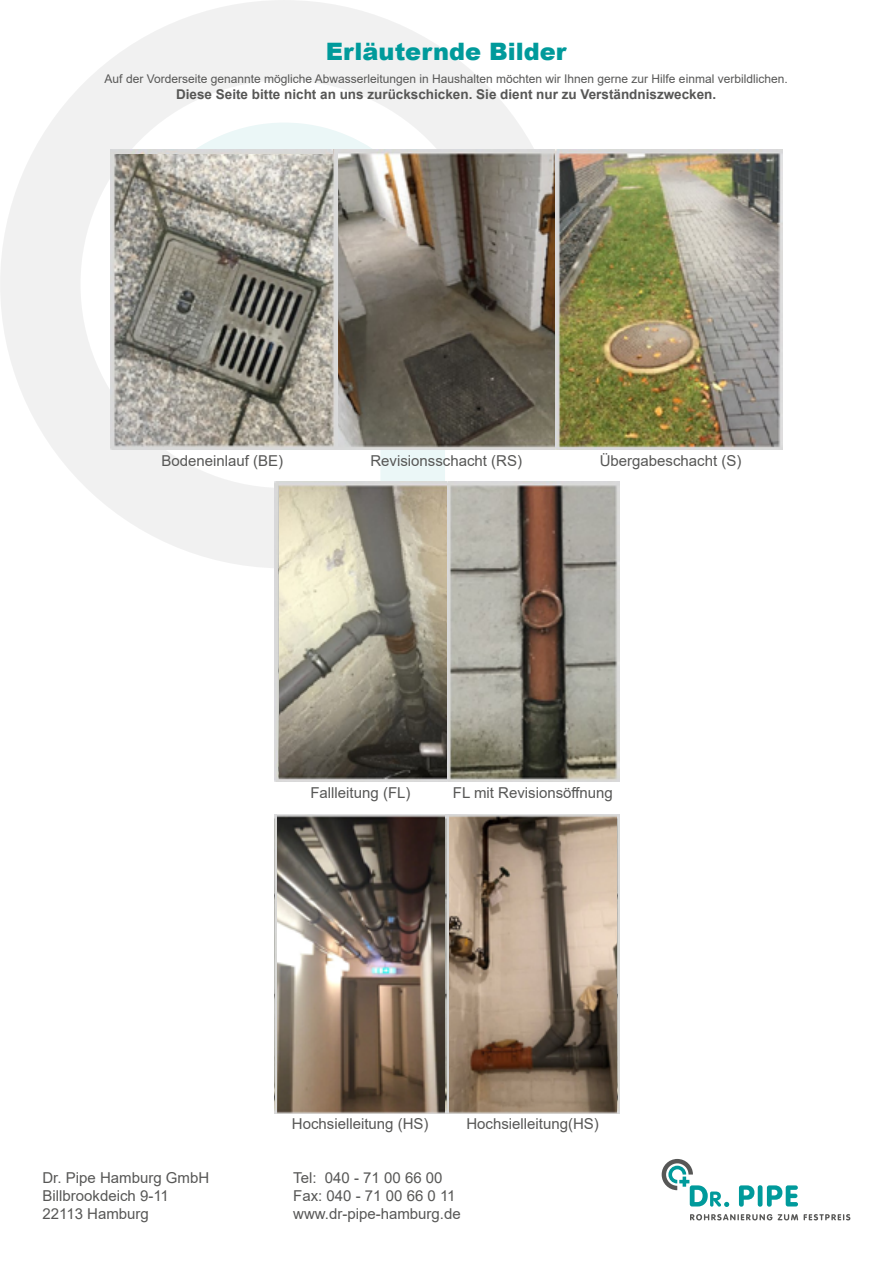
<style>
.page{position:relative;width:893px;height:1263px;background:#fff}
.page>*{position:absolute;margin:0;border:0;box-sizing:border-box;transform-origin:0 0}
.t1{font:900 24px "Arial";color:#009a9b}
.t2{font:15px/18px "Arial";color:#575756}
.t3{font:700 13.5px "Arial";color:#575756}
.t4{font:12px "Arial";color:#575756}
</style>
<div class="page">
<svg style="left:0;top:0;width:568px;height:568px;fill:#f1f7f7"></svg>
<svg style="left:690px;top:1214px;width:82px;height:6px"></svg>
<svg style="left:778px;top:1214px;width:20px;height:6px"></svg>
<svg style="left:804px;top:1214px;width:46px;height:6px"></svg>
<svg style="left:662px;top:1159px;width:67px;height:48px"></svg>
<svg style="left:739px;top:1185px;width:15px;height:22px"></svg>
<hr style="left:758px;top:1185px;width:4px;height:22px;background:#009a9b;border-radius:2px">
<svg style="left:767px;top:1185px;width:31px;height:22px"></svg>
<img style="left:337px;top:149px;width:219px;height:300px">
<img style="left:556px;top:149px;width:227px;height:300px">
<img style="left:110px;top:149px;width:227px;height:300px">
<img style="left:110px;top:149px;width:223px;height:4px">
<img style="left:274px;top:814px;width:343px;height:299px">
<img style="left:617px;top:814px;width:2px;height:299px">
<img style="left:446px;top:814px;width:2px;height:299px">
<img style="left:278px;top:482px;width:341px;height:299px">
<img style="left:274px;top:482px;width:4px;height:299px">
<h1 class="t1" style="left:326px;top:34px;width:242px">Erläuternde Bilder</h1>
<p class="t4" style="left:105px;top:71px;width:684px">Auf der Vorderseite genannte mögliche Abwasserleitungen in Haushalten möchten wir Ihnen gerne zur Hilfe einmal verbildlichen.</p>
<p class="t3" style="left:176px;top:85px;width:542px">Diese Seite bitte nicht an uns zurückschicken. Sie dient nur zu Verständniszwecken.</p>
<p class="t2" style="left:161px;top:452px;width:123px">Bodeneinlauf (BE)</p>
<p class="t2" style="left:370px;top:452px;width:153px">Revisionsschacht (RS)</p>
<p class="t2" style="left:600px;top:452px;width:143px">Übergabeschacht (S)</p>
<p class="t2" style="left:310px;top:783px;width:102px">Fallleitung (FL)</p>
<p class="t2" style="left:453px;top:783px;width:162px">FL mit Revisionsöffnung</p>
<p class="t2" style="left:292px;top:1115px;width:138px">Hochsielleitung (HS)</p>
<p class="t2" style="left:466px;top:1115px;width:134px">Hochsielleitung(HS)</p>
<p class="t2" style="left:42px;top:1169px;width:168px">Dr. Pipe Hamburg GmbH<br>Billbrookdeich 9-11<br>22113 Hamburg</p>
<p class="t2" style="left:293px;top:1169px;width:169px">Tel: 040 - 71 00 66 00<br>Fax: 040 - 71 00 66 0 11 www.dr-pipe-hamburg.de</p>
</div>
